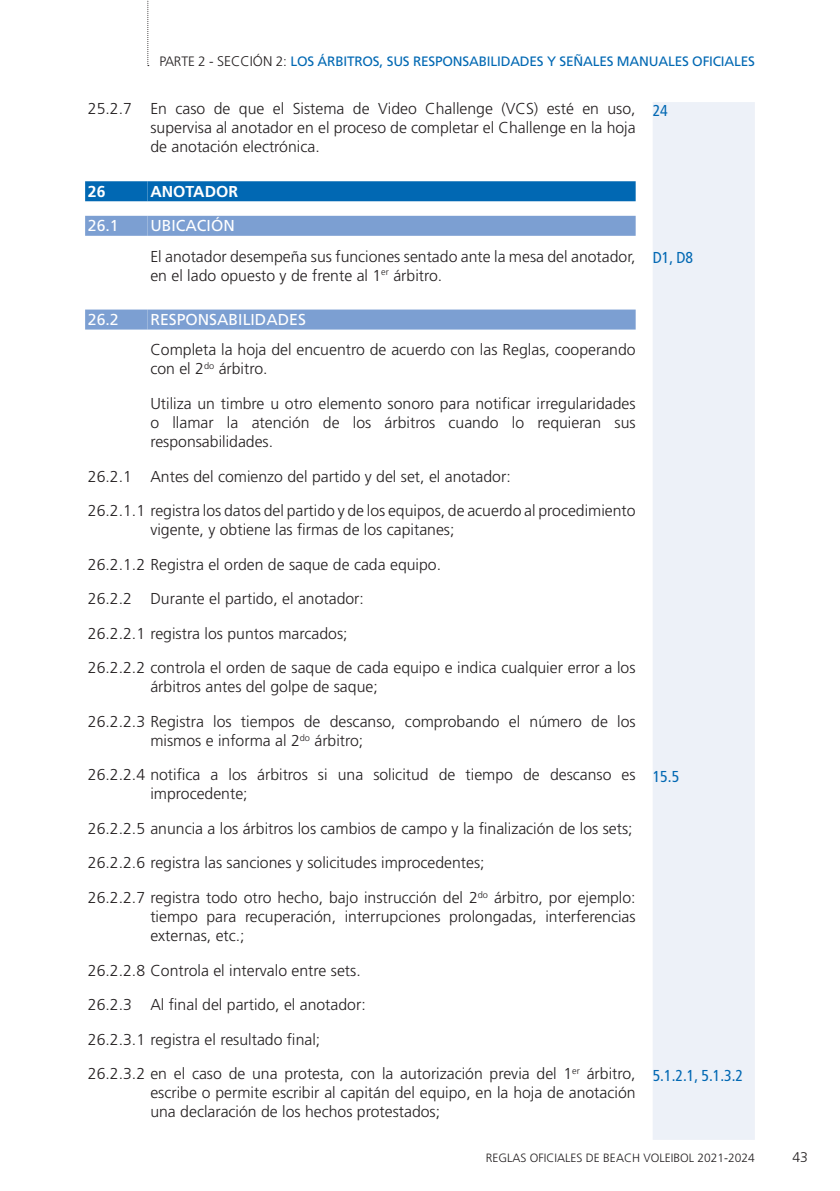
<style>
.page{position:relative;width:840px;height:1191px;background:#fff}
.page>*{position:absolute;margin:0;border:0;box-sizing:border-box;transform-origin:0 0}
.t1{font:300 15.8px/34.6px "Frutiger LT Std";color:#231f20}
.t2{font:15.8px "Frutiger LT Std";color:#fff}
.t3{font:condensed 15.8px "Frutiger";color:#0168b3}
.t4{font:700 15.8px "Frutiger";color:#fff}
.t5{font:300 14px "Frutiger LT Std";color:#231f20}
.t6{font:13.6px "Frutiger LT Std";letter-spacing:-.015em;color:#0168b3}
.t7{font:300 12px "Frutiger LT Std";color:#231f20}
.s1{font-weight:300;color:#231f20}
.s2{font-weight:300;font-size:14px;color:#231f20}
</style>
<div class="page">
<svg style="left:147px;top:0;width:2px;height:66px"></svg>
<div style="left:653px;top:102px;width:101px;height:1037px;background:#edf1f8"></div>
<div style="left:85px;top:181px;width:62px;height:20px;background:#0168b3"></div>
<div style="left:147px;top:181px;width:488px;height:20px;background:#0168b3"></div>
<div style="left:85px;top:216px;width:62px;height:20px;background:#7c9fd2"></div>
<div style="left:147px;top:216px;width:488px;height:20px;background:#7c9fd2"></div>
<div style="left:85px;top:309px;width:62px;height:20px;background:#7c9fd2"></div>
<div style="left:147px;top:309px;width:488px;height:20px;background:#7c9fd2"></div>
<p class="t6" style="left:159px;top:53px;width:596px"><span class="s1">PARTE 2 -</span> <span class="s2">SECCIÓN</span> <span class="s1">2:</span> LOS ÁRBITROS, SUS RESPONSABILIDADES Y SEÑALES MANUALES OFICIALES</p>
<p class="t1" style="left:150px;top:99px;width:486px;line-height:19px;text-align:justify;text-indent:-62px">25.2.7 En caso de que el Sistema de Video Challenge (VCS) esté en uso, supervisa al anotador en el proceso de completar el Challenge en la hoja de anotación electrónica.</p>
<p class="t3" style="left:652px;top:101px;width:17px">24</p>
<p class="t4" style="left:88px;top:182px;width:19px">26</p>
<p class="t4" style="left:150px;top:182px;width:89px">ANOTADOR</p>
<p class="t2" style="left:88px;top:216px;width:32px">26.1</p>
<p class="t2" style="left:150px;top:216px;width:86px">UBICACIÓN</p>
<p class="t1" style="left:150px;top:247px;width:486px;line-height:19px">El anotador desempeña sus funciones sentado ante la mesa del anotador, en el lado opuesto y de frente al 1<sup>er</sup> árbitro.</p>
<p class="t3" style="left:652px;top:249px;width:42px">D1, D8</p>
<p class="t2" style="left:88px;top:310px;width:32px">26.2</p>
<p class="t2" style="left:150px;top:310px;width:157px">RESPONSABILIDADES</p>
<p class="t1" style="left:150px;top:341px;width:486px;line-height:19px">Completa la hoja del encuentro de acuerdo con las Reglas, cooperando con el 2<sup>do</sup> árbitro.</p>
<p class="t1" style="left:150px;top:394px;width:486px;line-height:19px;text-align:justify">Utiliza un timbre u otro elemento sonoro para notificar irregularidades o llamar la atención de los árbitros cuando lo requieran sus responsabilidades.</p>
<p class="t1" style="left:88px;top:459px;width:549px">26.2.1 Antes del comienzo del partido y del set, el anotador:<br>26.2.1.1 registra los datos del partido y de los equipos, de acuerdo al procedimiento</p>
<p class="t1" style="left:88px;top:512px;width:549px;text-indent:62px">vigente, y obtiene las firmas de los capitanes;<br>26.2.1.2 Registra el orden de saque de cada equipo.<br>26.2.2 Durante el partido, el anotador:<br>26.2.2.1 registra los puntos marcados;<br>26.2.2.2 controla el orden de saque de cada equipo e indica cualquier error a los</p>
<p class="t1" style="left:88px;top:669px;width:549px;text-indent:62px">árbitros antes del golpe de saque;<br>26.2.2.3 Registra los tiempos de descanso, comprobando el número de los</p>
<p class="t1" style="left:88px;top:723px;width:549px;text-indent:62px">mismos e informa al 2<sup>do</sup> árbitro;<br>26.2.2.4 notifica a los árbitros si una solicitud de tiempo de descanso es</p>
<p class="t1" style="left:150px;top:777px;width:99px">improcedente;</p>
<p class="t3" style="left:652px;top:767px;width:28px">15.5</p>
<p class="t1" style="left:88px;top:811px;width:549px">26.2.2.5 anuncia a los árbitros los cambios de campo y la finalización de los sets;<br>26.2.2.6 registra las sanciones y solicitudes improcedentes;<br>26.2.2.7 registra todo otro hecho, bajo instrucción del 2<sup>do</sup> árbitro, por ejemplo:</p>
<p class="t1" style="left:150px;top:907px;width:486px;line-height:19px">tiempo para recuperación, interrupciones prolongadas, interferencias externas, etc.;</p>
<p class="t1" style="left:88px;top:953px;width:549px">26.2.2.8 Controla el intervalo entre sets.<br>26.2.3 Al final del partido, el anotador:<br>26.2.3.1 registra el resultado final;<br>26.2.3.2 en el caso de una protesta, con la autorización previa del 1<sup>er</sup> árbitro,</p>
<p class="t1" style="left:150px;top:1083px;width:486px;line-height:19px">escribe o permite escribir al capitán del equipo, en la hoja de anotación una declaración de los hechos protestados;</p>
<p class="t3" style="left:652px;top:1066px;width:92px">5.1.2.1, 5.1.3.2</p>
<p class="t7" style="left:485px;top:1151px;width:270px">REGLAS OFICIALES DE BEACH VOLEIBOL 2021-2024</p>
<p class="t5" style="left:792px;top:1149px;width:17px">43</p>
</div>
